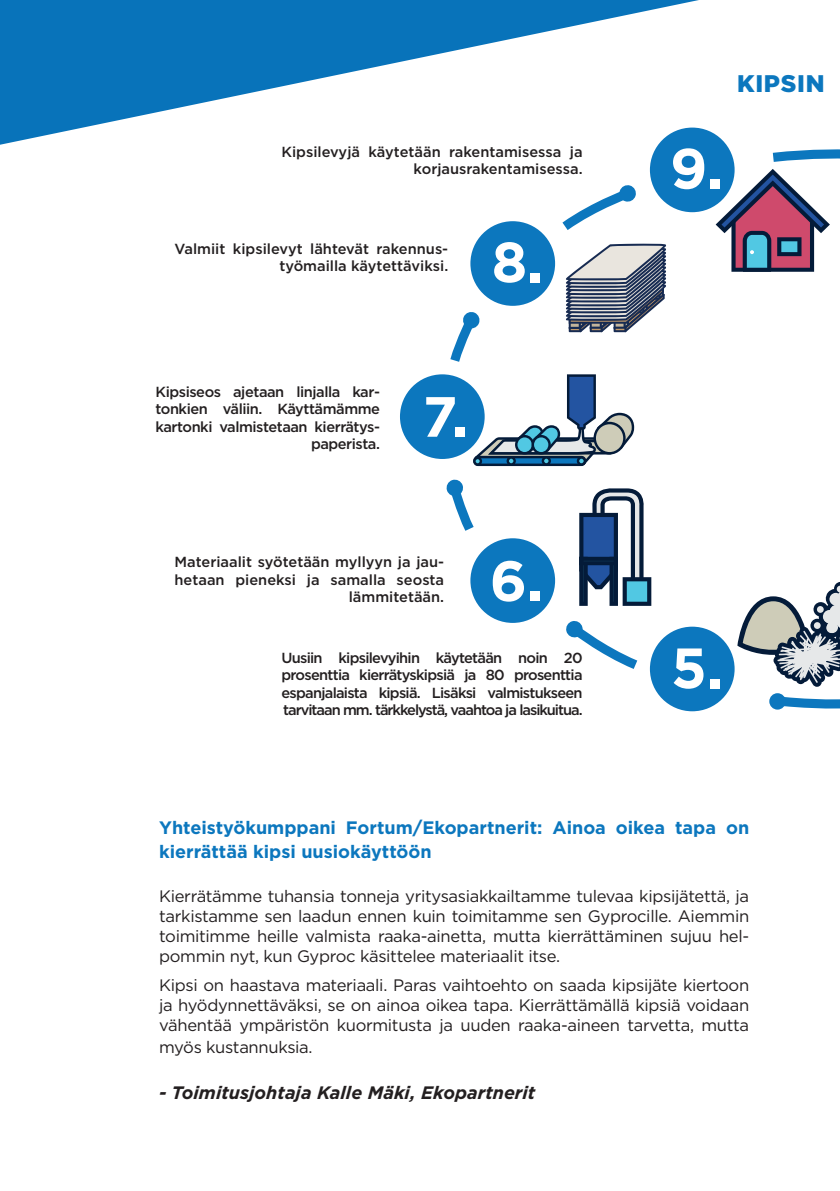
<style>
.page{position:relative;width:840px;height:1191px;background:#fff}
.page>*{position:absolute;margin:0;border:0;box-sizing:border-box;transform-origin:0 0}
.t1{font:700 56.6px "Gotham";color:#fff}
.t2{font:900 24px "Gotham";letter-spacing:.03em;color:#0c77be}
.t3{font:700 18px/24px "Gotham";color:#0c77be}
.t4{font:italic 700 18px "Gotham";color:#231f20}
.t5{font:16.6px/20px "Gotham";letter-spacing:-.02em;color:#231f20;text-align:justify}
.t6{font:500 14.6px/17.6px "Gotham";letter-spacing:-.015em;color:#231f20;text-align:right}
</style>
<div class="page">
<div style="left:400px;top:374px;width:84px;height:85px;background:#0c77be;border-radius:50%"></div>
<div style="left:470px;top:538px;width:84px;height:85px;background:#0c77be;border-radius:50%"></div>
<div style="left:649px;top:626px;width:85px;height:85px;background:#0c77be;border-radius:50%"></div>
<div style="left:649px;top:128px;width:85px;height:84px;background:#0c77be;border-radius:50%"></div>
<svg style="left:0;top:0;width:698px;height:145px;fill:#0c77be"></svg>
<svg style="left:579px;top:488px;width:72px;height:118px"></svg>
<svg style="left:737px;top:582px;width:103px;height:127px"></svg>
<div style="left:768px;top:693px;width:17px;height:16px;background:#0c77be;border-radius:50%"></div>
<svg style="left:566px;top:621px;width:72px;height:48px"></svg>
<svg style="left:443px;top:182px;width:222px;height:284px"></svg>
<svg style="left:446px;top:479px;width:28px;height:52px"></svg>
<svg style="left:715px;top:149px;width:124px;height:123px"></svg>
<p class="t6" style="left:281px;top:143px;width:302px">Kipsilevyjä käytetään rakentamisessa ja korjausrakentamisessa.</p>
<p class="t6" style="left:174px;top:239px;width:275px">Valmiit kipsilevyt lähtevät rakennus&shy;työmailla käytettäviksi.</p>
<h1 class="t1" style="left:491px;top:225px;width:53px">8.</h1>
<p class="t6" style="left:155px;top:382px;width:226px">Kipsiseos ajetaan linjalla kar&shy;tonkien väliin. Käyttämämme kartonki valmistetaan kierrätys&shy;paperista.</p>
<h1 class="t1" style="left:422px;top:379px;width:47px">7.</h1>
<p class="t6" style="left:174px;top:553px;width:271px">Materiaalit syötetään myllyyn ja jau&shy;hetaan pieneksi ja samalla seosta lämmitetään.</p>
<h1 class="t1" style="left:489px;top:543px;width:55px">6.</h1>
<p class="t6" style="left:281px;top:648px;width:302px;text-align:justify">Uusiin kipsilevyihin käytetään noin 20 prosenttia kierrätyskipsiä ja 80 prosenttia espanjalaista kipsiä. Lisäksi valmistukseen tarvitaan mm. tärkkelystä, vaahtoa ja lasikuitua.</p>
<h2 class="t2" style="left:736px;top:67px;width:89px">KIPSIN</h2>
<h1 class="t1" style="left:669px;top:131px;width:55px">9.</h1>
<h1 class="t1" style="left:670px;top:630px;width:53px">5.</h1>
<p class="t3" style="left:159px;top:815px;width:591px">Yhteistyökumppani Fortum/Ekopartnerit: Ainoa oikea tapa on kierrättää kipsi uusiokäyttöön</p>
<p class="t5" style="left:159px;top:886px;width:591px">Kierrätämme tuhansia tonneja yritysasiakkailtamme tulevaa kipsijätettä, ja tarkistamme sen laadun ennen kuin toimitamme sen Gyprocille. Aiemmin toimitimme heille valmista raaka-ainetta, mutta kierrättäminen sujuu hel&shy;pommin nyt, kun Gyproc käsittelee materiaalit itse.</p>
<p class="t5" style="left:159px;top:975px;width:591px">Kipsi on haastava materiaali. Paras vaihtoehto on saada kipsijäte kiertoon ja hyödynnettäväksi, se on ainoa oikea tapa. Kierrättämällä kipsiä voidaan vähentää ympäristön kuormitusta ja uuden raaka-aineen tarvetta, mutta</p>
<p class="t5" style="left:159px;top:1036px;width:155px">myös kustannuksia.</p>
<p class="t4" style="left:159px;top:1080px;width:377px">- Toimitusjohtaja Kalle Mäki, Ekopartnerit</p>
</div>
